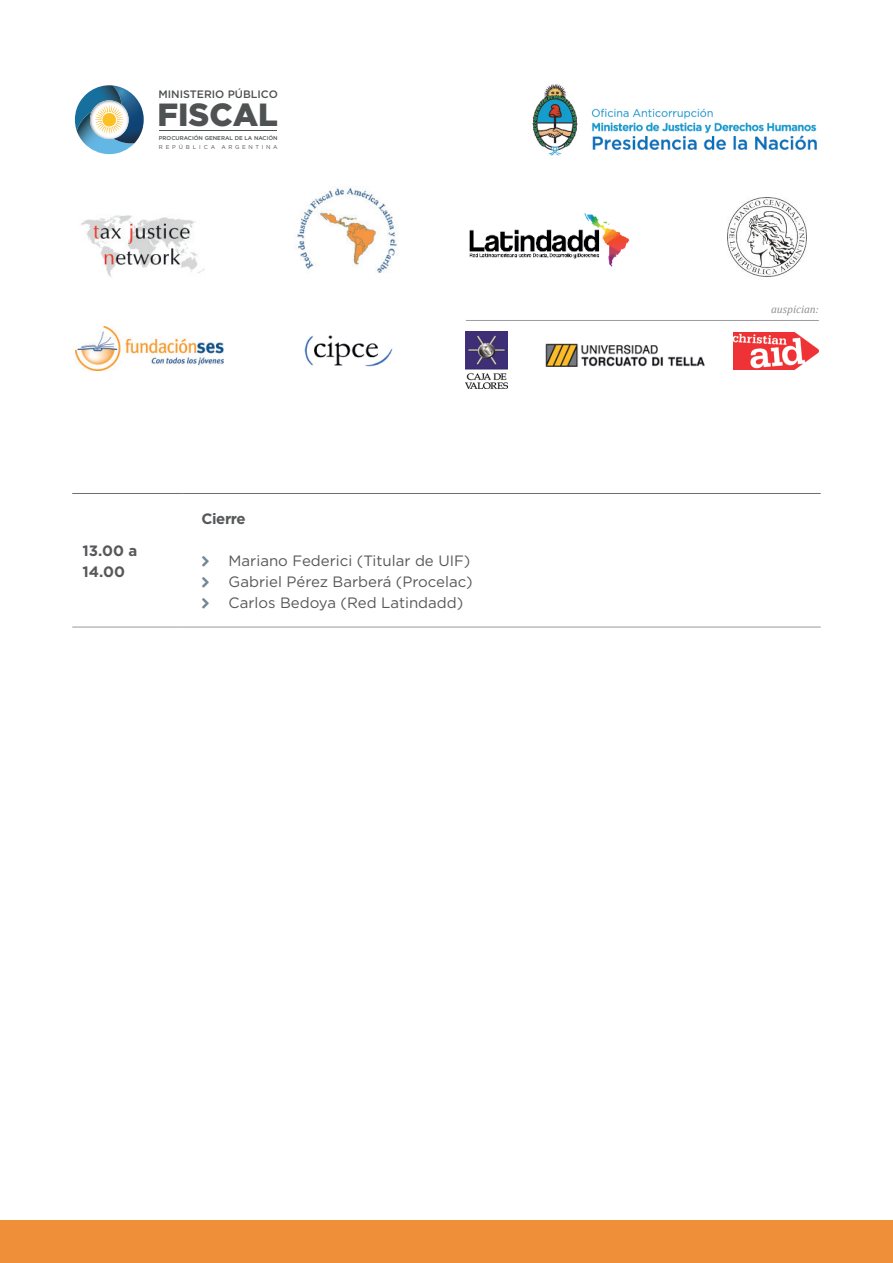
<style>
.page{position:relative;width:893px;height:1263px;background:#fff}
.page>*{position:absolute;margin:0;border:0;box-sizing:border-box;transform-origin:0 0}
.t1{font:900 32.1px "Gotham";color:#4f5252}
.t2{font:15px "Gotham";color:#57585a}
.t3{font:700 15px/21px "Gotham";letter-spacing:-.03em;color:#57585a}
.t4{font:italic 11.25px "Cambria";color:#919293}
.t5{font:500 10.8px "Gotham";color:#4f5252}
.t6{font:500 5.55px "Gotham";color:#4f5252}
.t7{font:5.55px "Gotham";letter-spacing:.49em;color:#4f5252}
</style>
<div class="page">
<div style="left:0;top:1220px;width:893px;height:43px;background:#f08f39"></div>
<img style="left:296px;top:187px;width:101px;height:86px">
<img style="left:81px;top:215px;width:124px;height:62px">
<hr style="left:466px;top:320px;width:353px;height:1px;background:#9b9d9e">
<img style="left:466px;top:332px;width:41px;height:57px">
<img style="left:76px;top:327px;width:148px;height:44px">
<img style="left:734px;top:332px;width:84px;height:37px">
<img style="left:304px;top:335px;width:89px;height:32px">
<img style="left:727px;top:197px;width:80px;height:80px">
<img style="left:545px;top:343px;width:160px;height:24px">
<img style="left:469px;top:213px;width:161px;height:54px">
<img style="left:532px;top:84px;width:285px;height:72px">
<svg style="left:75px;top:85px;width:69px;height:69px"></svg>
<hr style="left:159px;top:131px;width:118px;height:1px;background:#4f5252">
<hr style="left:72px;top:493px;width:111px;height:1px;background:#6c6d70">
<hr style="left:183px;top:493px;width:638px;height:1px;background:#6c6d70">
<hr style="left:72px;top:627px;width:111px;height:1px;background:#999">
<hr style="left:183px;top:627px;width:638px;height:1px;background:#999">
<p class="t5" style="left:158px;top:87px;width:121px">MINISTERIO PÚBLICO</p>
<h1 class="t1" style="left:157px;top:92px;width:122px">FISCAL</h1>
<p class="t6" style="left:159px;top:135px;width:120px">PROCURACIÓN GENERAL DE LA NACIÓN</p>
<p class="t7" style="left:159px;top:144px;width:120px">REPÚBLICA ARGENTINA</p>
<p class="t3" style="left:83px;top:540px;width:56px">13.00 a<br>14.00</p>
<p class="t3" style="left:202px;top:508px;width:46px">Cierre</p>
<p class="t2" style="left:229px;top:551px;width:243px">Mariano Federici (Titular de UIF)</p>
<p class="t2" style="left:229px;top:572px;width:245px">Gabriel Pérez Barberá (Procelac)</p>
<p class="t2" style="left:229px;top:593px;width:236px">Carlos Bedoya (Red Latindadd)</p>
<p class="t4" style="left:771px;top:301px;width:49px">auspician:</p>
</div>
